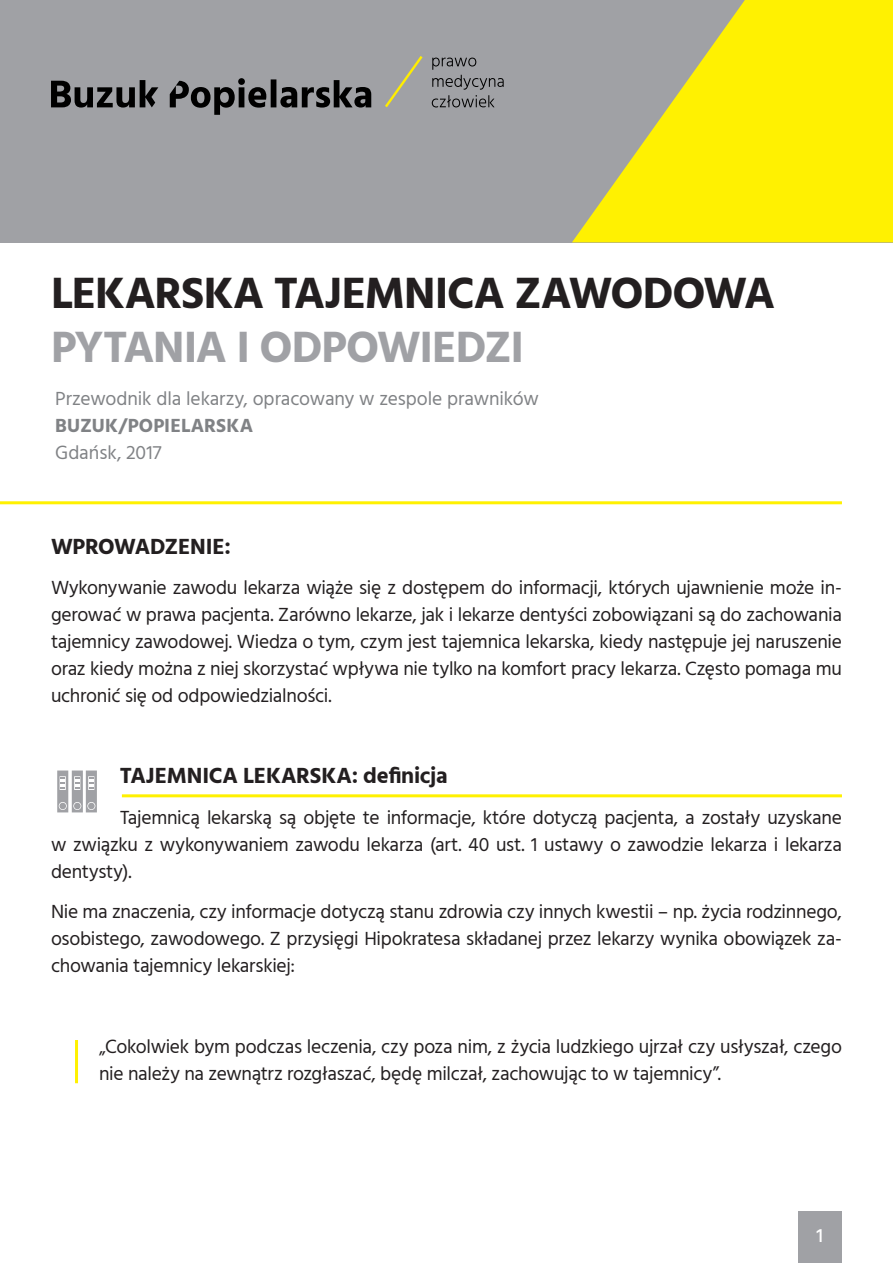
<style>
.page{position:relative;width:893px;height:1263px;background:#fff}
.page>*{position:absolute;margin:0;border:0;box-sizing:border-box;transform-origin:0 0}
.t1{font:700 45px/54px "Hind";letter-spacing:-.025em;color:#231f20}
.Styl_akapitowy_1{font:700 22.5px "Hind";letter-spacing:-.01em;color:#231f20}
.Styl_akapitowy_1-2{font:19.5px/27px "Hind";letter-spacing:-.015em;color:#231f20;text-align:justify}
.Styl_akapitowy_1-3{font:19.5px/27px "Hind";letter-spacing:-.005em;color:#808285}
.Styl_akapitowy_1-4{font:500 19.5px "Hind";color:#fff}
.s1{color:#a0a1a5}
.s2{font-weight:700}
</style>
<div class="page">
<div style="left:799px;top:1212px;width:43px;height:51px;background:#a0a1a5"></div>
<div style="left:0;top:0;width:893px;height:242px;background:#a0a1a5"></div>
<svg style="left:51px;top:80px;width:107px;height:28px"></svg>
<svg style="left:170px;top:78px;width:201px;height:37px"></svg>
<svg style="left:432px;top:58px;width:72px;height:49px"></svg>
<svg style="left:385px;top:56px;width:38px;height:51px"></svg>
<svg style="left:57px;top:770px;width:40px;height:42px"></svg>
<hr style="left:75px;top:1040px;width:3px;height:43px;background:#fff101">
<hr style="left:122px;top:794px;width:720px;height:3px;background:#fff101">
<svg style="left:572px;top:0;width:321px;height:242px;fill:#fff101"></svg>
<hr style="left:0;top:501px;width:842px;height:3px;background:#fff101">
<p class="t1" style="left:51px;top:265px;width:726px">LEKARSKA TAJEMNICA ZAWODOWA<br><span class="s1">PYTANIA I ODPOWIEDZI</span></p>
<p class="Styl_akapitowy_1-3" style="left:55px;top:386px;width:485px">Przewodnik dla lekarzy, opracowany w zespole prawników<br><span class="s2">BUZUK/POPIELARSKA<br></span>Gdańsk, 2017</p>
<p class="Styl_akapitowy_1" style="left:51px;top:533px;width:181px">WPROWADZENIE:</p>
<p class="Styl_akapitowy_1-2" style="left:51px;top:575px;width:792px">Wykonywanie zawodu lekarza wiąże się z dostępem do informacji, których ujawnienie może in&shy;gerować w prawa pacjenta. Zarówno lekarze, jak i lekarze dentyści zobowiązani są do zachowania tajemnicy zawodowej. Wiedza o tym, czym jest tajemnica lekarska, kiedy następuje jej naruszenie oraz kiedy można z niej skorzystać wpływa nie tylko na komfort pracy lekarza. Często pomaga mu uchronić się od odpowiedzialności.</p>
<p class="Styl_akapitowy_1" style="left:120px;top:762px;width:329px">TAJEMNICA LEKARSKA: definicja</p>
<p class="Styl_akapitowy_1-2" style="left:51px;top:805px;width:792px;text-indent:69px">Tajemnicą lekarską są objęte te informacje, które dotyczą pacjenta, a zostały uzyskane w związku z wykonywaniem zawodu lekarza (art. 40 ust. 1 ustawy o zawodzie lekarza i lekarza dentysty).</p>
<p class="Styl_akapitowy_1-2" style="left:51px;top:899px;width:792px">Nie ma znaczenia, czy informacje dotyczą stanu zdrowia czy innych kwestii – np. życia rodzinnego, osobistego, zawodowego. Z przysięgi Hipokratesa składanej przez lekarzy wynika obowiązek za&shy;chowania tajemnicy lekarskiej:</p>
<p class="Styl_akapitowy_1-2" style="left:99px;top:1034px;width:744px">„Cokolwiek bym podczas leczenia, czy poza nim, z życia ludzkiego ujrzał czy usłyszał, czego nie należy na zewnątrz rozgłaszać, będę milczał, zachowując to w tajemnicy”.</p>
<p class="Styl_akapitowy_1-4" style="left:816px;top:1222px;width:8px">1</p>
</div>
